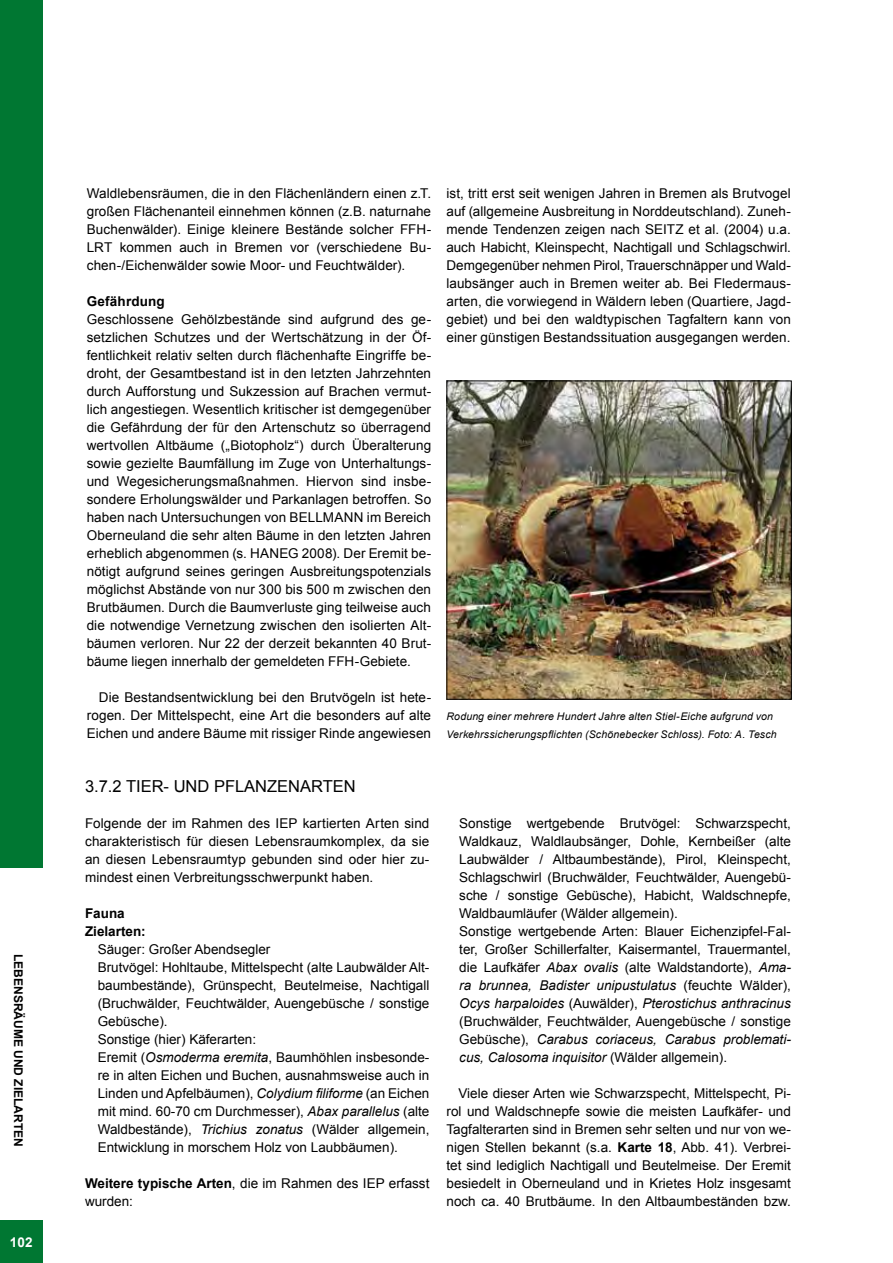
<style>
.page{position:relative;width:893px;height:1263px;background:#fff}
.page>*{position:absolute;margin:0;border:0;box-sizing:border-box;transform-origin:0 0}
.t1{font:16.5px "Arial";color:#000}
.t2{font:13.5px/18px "Arial";color:#000;text-align:justify}
.t3{font:700 13.5px/18px "Arial";color:#000}
.t4{font:700 13.5px "Arial";color:#fff}
.t5{font:700 12px "Arial";color:#000}
.t6{font:italic 10.5px/18px "Arial";letter-spacing:.015em;color:#000}
.s1{font-style:italic}
.s2{font-weight:700}
</style>
<div class="page">
<img style="left:448px;top:383px;width:342px;height:315px">
<div style="left:446px;top:381px;width:346px;height:319px;border:1px solid #000"></div>
<div style="left:0;top:1220px;width:43px;height:43px;background:#007732"></div>
<div style="left:0;top:0;width:43px;height:867px;background:#007732"></div>
<p class="t5" style="left:26px;top:954px;width:194px;rotate:90deg">LEBENSRÄUME UND ZIELARTEN</p>
<p class="t4" style="left:10px;top:1233px;width:24px">102</p>
<p class="t2" style="left:87px;top:184px;width:346px">Waldlebensräumen, die in den Flächenländern einen z.T. großen Flächenanteil einnehmen können (z.B. naturnahe Buchenwälder). Einige kleinere Bestände solcher FFH-LRT kommen auch in Bremen vor (verschiedene Bu&shy;chen-/Eichenwälder sowie Moor- und Feuchtwälder).</p>
<p class="t3" style="left:87px;top:293px;width:80px">Gefährdung</p>
<p class="t2" style="left:87px;top:310px;width:346px">Geschlossene Gehölzbestände sind aufgrund des ge&shy;setzlichen Schutzes und der Wertschätzung in der Öf&shy;fentlichkeit relativ selten durch flächenhafte Eingriffe be&shy;droht, der Gesamtbestand ist in den letzten Jahrzehnten durch Aufforstung und Sukzession auf Brachen vermut&shy;lich angestiegen. Wesentlich kritischer ist demgegenüber die Gefährdung der für den Artenschutz so überragend wertvollen Altbäume („Biotopholz“) durch Überalterung sowie gezielte Baumfällung im Zuge von Unterhaltungs&shy;und Wegesicherungsmaßnahmen. Hiervon sind insbe&shy;sondere Erholungswälder und Parkanlagen betroffen. So haben nach Untersuchungen von BELLMANN im Bereich Oberneuland die sehr alten Bäume in den letzten Jahren erheblich abgenommen (s. HANEG 2008). Der Eremit be&shy;nötigt aufgrund seines geringen Ausbreitungspotenzials möglichst Abstände von nur 300 bis 500 m zwischen den Brutbäumen. Durch die Baumverluste ging teilweise auch die notwendige Vernetzung zwischen den isolierten Alt&shy;bäumen verloren. Nur 22 der derzeit bekannten 40 Brut&shy;bäume liegen innerhalb der gemeldeten FFH-Gebiete.</p>
<p class="t2" style="left:87px;top:688px;width:346px;text-indent:12px">Die Bestandsentwicklung bei den Brutvögeln ist hete&shy;rogen. Der Mittelspecht, eine Art die besonders auf alte Eichen und andere Bäume mit rissiger Rinde angewiesen</p>
<p class="t2" style="left:446px;top:184px;width:346px">ist, tritt erst seit wenigen Jahren in Bremen als Brutvogel auf (allgemeine Ausbreitung in Norddeutschland). Zuneh&shy;mende Tendenzen zeigen nach SEITZ et al. (2004) u.a. auch Habicht, Kleinspecht, Nachtigall und Schlagschwirl.<br>Demgegenüber nehmen Pirol, Trauerschnäpper und Wald&shy;laubsänger auch in Bremen weiter ab. Bei Fledermaus&shy;arten, die vorwiegend in Wäldern leben (Quartiere, Jagd&shy;gebiet) und bei den waldtypischen Tagfaltern kann von einer günstigen Bestandssituation ausgegangen werden.</p>
<p class="t6" style="left:446px;top:707px;width:332px">Rodung einer mehrere Hundert Jahre alten Stiel-Eiche aufgrund von<br>Verkehrssicherungspflichten (Schönebecker Schloss). Foto: A. Tesch</p>
<p class="t1" style="left:85px;top:775px;width:272px">3.7.2 TIER- UND PFLANZENARTEN</p>
<p class="t2" style="left:85px;top:814px;width:346px">Folgende der im Rahmen des IEP kartierten Arten sind charakteristisch für diesen Lebensraumkomplex, da sie an diesen Lebensraumtyp gebunden sind oder hier zu&shy;mindest einen Verbreitungsschwerpunkt haben.</p>
<p class="t3" style="left:85px;top:905px;width:62px">Fauna<br>Zielarten:</p>
<p class="t2" style="left:98px;top:940px;width:333px;text-align:left">Säuger: Großer Abendsegler<br>Brutvögel: Hohltaube, Mittelspecht (alte Laubwälder Alt&shy;baumbestände), Grünspecht, Beutelmeise, Nachtigall (Bruchwälder, Feuchtwälder, Auengebüsche / sonstige Gebüsche).<br>Sonstige (hier) Käferarten:<br>Eremit (<span class="s1">Osmoderma eremita</span>, Baumhöhlen insbesonde&shy;re in alten Eichen und Buchen, ausnahmsweise auch in Linden und Apfelbäumen), <span class="s1">Colydium filiforme</span> (an Eichen mit mind. 60-70 cm Durchmesser), <span class="s1">Abax parallelus</span> (alte Waldbestände), <span class="s1">Trichius zonatus</span> (Wälder allgemein, Entwicklung in morschem Holz von Laubbäumen).</p>
<p class="t2" style="left:85px;top:1174px;width:346px"><span class="s2">Weitere typische Arten</span>, die im Rahmen des IEP erfasst wurden:</p>
<p class="t2" style="left:459px;top:814px;width:333px;text-align:left">Sonstige wertgebende Brutvögel: Schwarzspecht, Waldkauz, Waldlaubsänger, Dohle, Kernbeißer (alte Laubwälder / Altbaumbestände), Pirol, Kleinspecht, Schlagschwirl (Bruchwälder, Feuchtwälder, Auengebü&shy;sche / sonstige Gebüsche), Habicht, Waldschnepfe, Waldbaumläufer (Wälder allgemein).<br>Sonstige wertgebende Arten: Blauer Eichenzipfel-Fal&shy;ter, Großer Schillerfalter, Kaisermantel, Trauermantel, die Laufkäfer <span class="s1">Abax ovalis</span> (alte Waldstandorte), <span class="s1">Ama&shy;ra brunnea, Badister unipustulatus</span> (feuchte Wälder), <span class="s1">Ocys harpaloides</span> (Auwälder), <span class="s1">Pterostichus anthracinus </span>(Bruchwälder, Feuchtwälder, Auengebüsche / sonstige Gebüsche), <span class="s1">Carabus coriaceus, Carabus problemati&shy;cus, Calosoma inquisitor</span> (Wälder allgemein).</p>
<p class="t2" style="left:446px;top:1084px;width:346px;text-indent:12px">Viele dieser Arten wie Schwarzspecht, Mittelspecht, Pi&shy;rol und Waldschnepfe sowie die meisten Laufkäfer- und Tagfalterarten sind in Bremen sehr selten und nur von we&shy;nigen Stellen bekannt (s.a. <span class="s2">Karte 18</span>, Abb. 41). Verbrei&shy;tet sind lediglich Nachtigall und Beutelmeise. Der Eremit besiedelt in Oberneuland und in Krietes Holz insgesamt noch ca. 40 Brutbäume. In den Altbaumbeständen bzw.</p>
</div>
